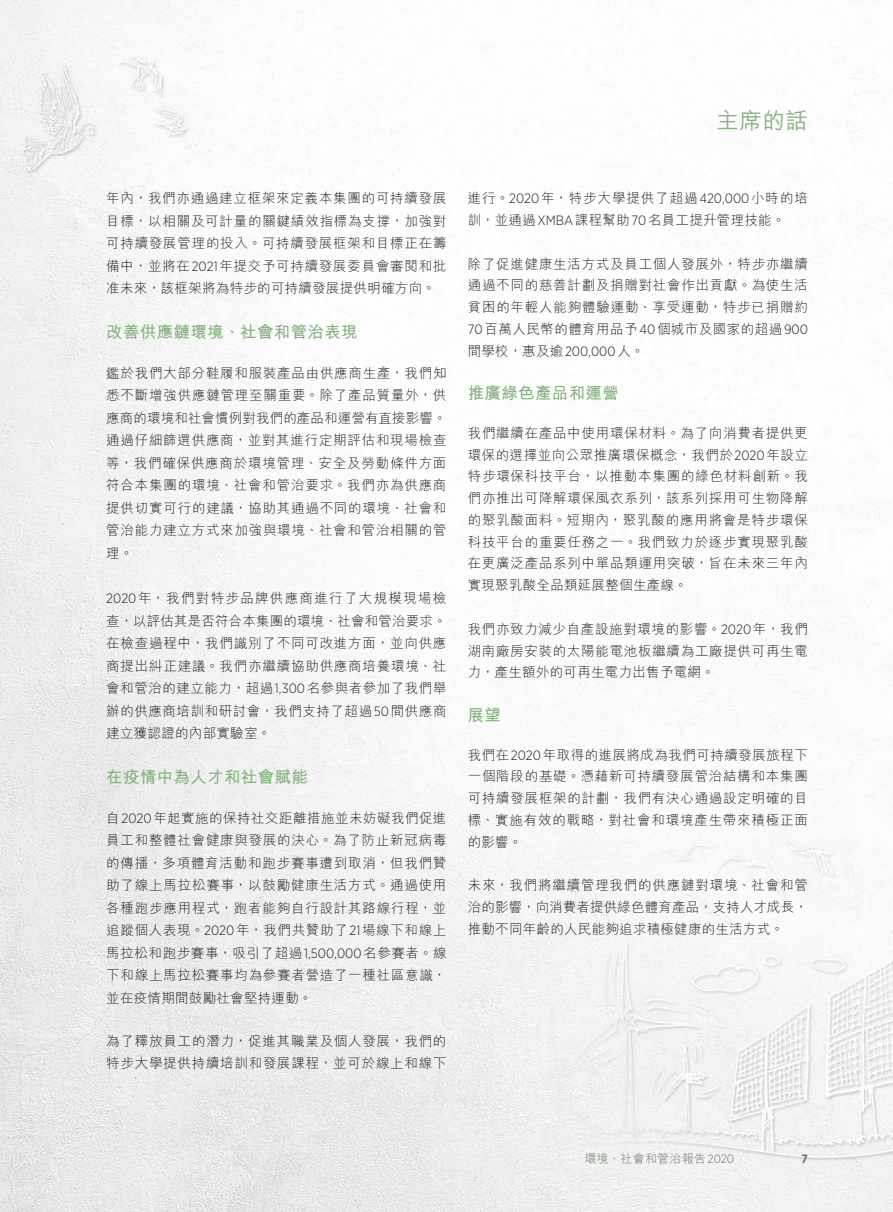
<style>
.page{position:relative;width:893px;height:1212px;background:#fff}
.page>*{position:absolute;margin:0;border:0;box-sizing:border-box;transform-origin:0 0}
.t1{font:22.5px "M Hei HK Medium E Ten B5 H";color:#89b283}
.t2{font:16.5px "M Hei HK Bold E Ten B5 H";letter-spacing:.02em;color:#89b283}
.t3{font:13.5px/22.5px "M Hei HK Light E Ten B5 H";letter-spacing:.055em;color:#231f20;text-align:justify}
.t4{font:13.5px/21.8px "M Hei HK Light E Ten B5 H";letter-spacing:.02em;color:#231f20}
.t5{font:12px "M Hei HK Light E Ten B5 H";letter-spacing:.02em;color:#667865}
.t6{font:700 12px "Gotham Narrow";color:#667865}
.s1{font-family:"Gotham Narrow";font-weight:300}
</style>
<div class="page">
<img style="left:0;top:0;width:893px;height:1212px">
<h1 class="t1" style="left:717px;top:112px;width:93px">主席的話</h1>
<p class="t3" style="left:106px;top:189px;width:342px">年內，我們亦通過建立框架來定義本集團的可持續發展目標，以相關及可計量的關鍵績效指標為支撐，加強對可持續發展管理的投入。可持續發展框架和目標正在籌備中，並將在<span class="s1">2021</span>年提交予可持續發展委員會審閱和批准未來，該框架將為特步的可持續發展提供明確方向。</p>
<p class="t2" style="left:106px;top:326px;width:253px">改善供應鏈環境、社會和管治表現</p>
<p class="t3" style="left:106px;top:363px;width:342px">鑑於我們大部分鞋履和服裝產品由供應商生產，我們知悉不斷增強供應鏈管理至關重要。除了產品質量外，供應商的環境和社會慣例對我們的產品和運營有直接影響。通過仔細篩選供應商，並對其進行定期評估和現場檢查等，我們確保供應商於環境管理、安全及勞動條件方面符合本集團的環境、社會和管治要求。我們亦為供應商提供切實可行的建議，協助其通過不同的環境、社會和管治能力建立方式來加強與環境、社會和管治相關的管理。</p>
<p class="t3" style="left:106px;top:588px;width:342px"><span class="s1">2020</span>年，我們對特步品牌供應商進行了大規模現場檢查，以評估其是否符合本集團的環境、社會和管治要求。在檢查過程中，我們識別了不同可改進方面，並向供應商提出糾正建議。我們亦繼續協助供應商培養環境、社會和管治的建立能力，超過<span class="s1">1,300</span>名參與者參加了我們舉辦的供應商培訓和研討會，我們支持了超過<span class="s1">50</span>間供應商建立獲認證的內部實驗室。</p>
<p class="t2" style="left:106px;top:770px;width:203px">在疫情中為人才和社會賦能</p>
<p class="t3" style="left:106px;top:808px;width:342px">自<span class="s1">2020</span>年起實施的保持社交距離措施並未妨礙我們促進員工和整體社會健康與發展的決心。為了防止新冠病毒的傳播，多項體育活動和跑步賽事遭到取消，但我們贊助了線上馬拉松賽事，以鼓勵健康生活方式。通過使用各種跑步應用程式，跑者能夠自行設計其路線行程，並追蹤個人表現。<span class="s1">2020</span>年，我們共贊助了<span class="s1">21</span>場線下和線上馬拉松和跑步賽事，吸引了超過<span class="s1">1,500,000</span>名參賽者。線下和線上馬拉松賽事均為參賽者營造了一種社區意識，並在疫情期間鼓勵社會堅持運動。</p>
<p class="t3" style="left:106px;top:1032px;width:342px;line-height:21.8px">為了釋放員工的潛力，促進其職業及個人發展，我們的特步大學提供持續培訓和發展課程，並可於線上和線下</p>
<p class="t4" style="left:468px;top:189px;width:342px">進行。<span class="s1">2020</span>年，特步大學提供了超過<span class="s1">420,000</span>小時的培訓，並通過<span class="s1">XMBA</span>課程幫助<span class="s1">70</span>名員工提升管理技能。</p>
<p class="t3" style="left:468px;top:255px;width:342px;line-height:21.8px">除了促進健康生活方式及員工個人發展外，特步亦繼續通過不同的慈善計劃及捐贈對社會作出貢獻。為使生活貧困的年輕人能夠體驗運動、享受運動，特步已捐贈約<span class="s1">70</span>百萬人民幣的體育用品予<span class="s1">40</span>個城市及國家的超過<span class="s1">900</span>間學校，惠及逾<span class="s1">200,000</span>人。</p>
<p class="t2" style="left:468px;top:387px;width:153px">推廣綠色產品和運營</p>
<p class="t3" style="left:468px;top:424px;width:342px;line-height:21.8px">我們繼續在產品中使用環保材料。為了向消費者提供更環保的選擇並向公眾推廣環保概念，我們於<span class="s1">2020</span>年設立特步環保科技平台，以推動本集團的綠色材料創新。我們亦推出可降解環保風衣系列，該系列採用可生物降解的聚乳酸面料。短期內，聚乳酸的應用將會是特步環保科技平台的重要任務之一。我們致力於逐步實現聚乳酸在更廣泛產品系列中單品類運用突破，旨在未來三年內實現聚乳酸全品類延展整個生產線。</p>
<p class="t3" style="left:468px;top:620px;width:342px;line-height:21.8px">我們亦致力減少自產設施對環境的影響。<span class="s1">2020</span>年，我們湖南廠房安裝的太陽能電池板繼續為工廠提供可再生電力，產生額外的可再生電力出售予電網。</p>
<p class="t2" style="left:468px;top:708px;width:35px">展望</p>
<p class="t3" style="left:468px;top:745px;width:342px;line-height:21.8px">我們在<span class="s1">2020</span>年取得的進展將成為我們可持續發展旅程下一個階段的基礎。憑藉新可持續發展管治結構和本集團可持續發展框架的計劃，我們有決心通過設定明確的目標、實施有效的戰略，對社會和環境產生帶來積極正面的影響。</p>
<p class="t3" style="left:468px;top:876px;width:342px;line-height:21.8px">未來，我們將繼續管理我們的供應鏈對環境、社會和管治的影響，向消費者提供綠色體育產品，支持人才成長，推動不同年齡的人民能夠追求積極健康的生活方式。</p>
<p class="t5" style="left:584px;top:1154px;width:151px">環境、社會和管治報告<span class="s1">2020</span></p>
<p class="t6" style="left:801px;top:1153px;width:8px">7</p>
</div>
